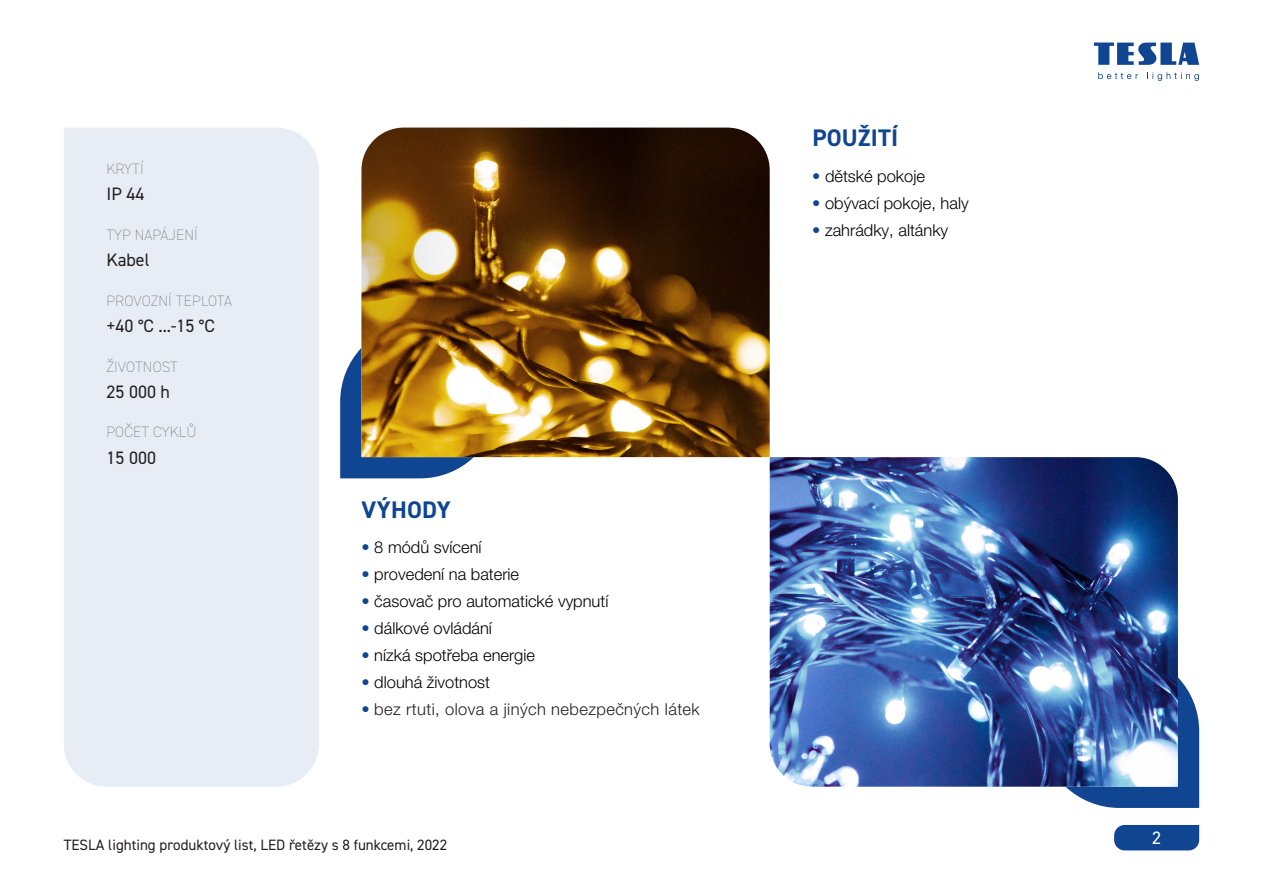
<style>
.page{position:relative;width:1263px;height:893px;background:#fff}
.page>*{position:absolute;margin:0;border:0;box-sizing:border-box;transform-origin:0 0}
.t1{font:700 24px "DIN2014";letter-spacing:.01em;color:#0f4591}
.t2{font:18px "DIN2014";color:#231f20}
.t3{font:18px "DIN2014";color:#fff}
.t4{font:300 16.5px "Helvetica Neue CE";color:#000}
.t5{font:300 16.5px "Helvetica Neue CE";letter-spacing:.025em;color:#231f20}
.t6{font:15px "DIN2014";color:#231f20}
.t7{font:200 15px "DIN2014";letter-spacing:.01em;color:#707070}
.s1{color:#0f4591}
</style>
<div class="page">
<svg style="left:1094px;top:43px;width:105px;height:22px"></svg>
<svg style="left:1098px;top:72px;width:40px;height:7px"></svg>
<svg style="left:1147px;top:72px;width:52px;height:9px"></svg>
<div style="left:1114px;top:825px;width:85px;height:25px;background:#0f4591"></div>
<svg style="left:340px;top:348px;width:134px;height:130px;background:#3260a0"></svg>
<svg style="left:1066px;top:677px;width:133px;height:131px;background:#305ea0"></svg>
<img style="left:361px;top:128px;width:409px;height:329px">
<img style="left:770px;top:457px;width:408px;height:330px">
<div style="left:64px;top:128px;width:255px;height:659px;background:#e8edf5"></div>
<p class="t7" style="left:106px;top:160px;width:39px">KRYTÍ</p>
<p class="t2" style="left:107px;top:183px;width:40px">IP 44</p>
<p class="t7" style="left:106px;top:225px;width:93px">TYP NAPÁJENÍ</p>
<p class="t2" style="left:107px;top:249px;width:45px">Kabel</p>
<p class="t7" style="left:106px;top:291px;width:127px">PROVOZNÍ TEPLOTA</p>
<p class="t2" style="left:107px;top:315px;width:110px">+40 °С ...-15 °С</p>
<p class="t7" style="left:106px;top:357px;width:73px">ŽIVOTNOST</p>
<p class="t2" style="left:107px;top:381px;width:65px">25 000 h</p>
<p class="t7" style="left:106px;top:423px;width:92px">POČET CYKLŮ</p>
<p class="t2" style="left:107px;top:447px;width:51px">15 000</p>
<p class="t1" style="left:362px;top:494px;width:91px">VÝHODY</p>
<p class="t4" style="left:361px;top:537px;width:122px"><span class="s1">•</span> 8 módů svícení</p>
<p class="t4" style="left:361px;top:564px;width:159px"><span class="s1">•</span> provedení na baterie</p>
<p class="t4" style="left:361px;top:591px;width:248px"><span class="s1">•</span> časovač pro automatické vypnutí</p>
<p class="t4" style="left:361px;top:618px;width:132px"><span class="s1">•</span> dálkové ovládání</p>
<p class="t4" style="left:361px;top:645px;width:175px"><span class="s1">•</span> nízká spotřeba energie</p>
<p class="t4" style="left:361px;top:672px;width:130px"><span class="s1">•</span> dlouhá životnost</p>
<p class="t5" style="left:361px;top:699px;width:340px"><span class="s1">•</span> bez rtuti, olova a jiných nebezpečných látek</p>
<p class="t6" style="left:64px;top:836px;width:385px">TESLA lighting produktový list, LED řetězy s 8 funkcemi, 2022</p>
<p class="t1" style="left:812px;top:122px;width:88px">POUŽITÍ</p>
<p class="t4" style="left:812px;top:166px;width:114px"><span class="s1">•</span> dětské pokoje</p>
<p class="t4" style="left:812px;top:193px;width:158px"><span class="s1">•</span> obývací pokoje, haly</p>
<p class="t4" style="left:812px;top:220px;width:138px"><span class="s1">•</span> zahrádky, altánky</p>
<p class="t3" style="left:1152px;top:826px;width:10px">2</p>
</div>
